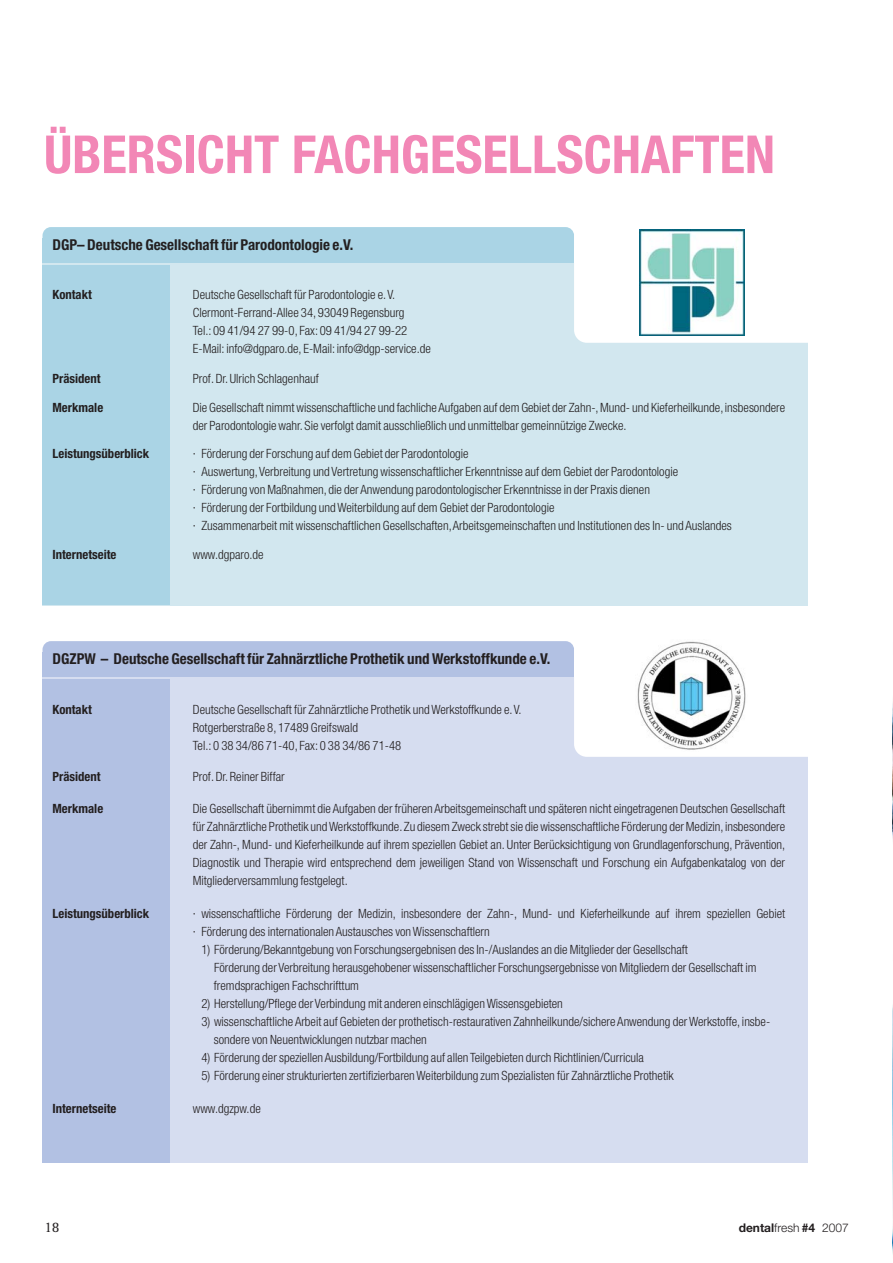
<style>
.page{position:relative;width:893px;height:1263px;background:#fff}
.page>*{position:absolute;margin:0;border:0;box-sizing:border-box;transform-origin:0 0}
.t1{font:700 condensed 52.5px "Helvetica Neue";color:#f287b6}
.t2{font:700 condensed 15px "Helvetica Neue";color:#231f20}
.t3{font:15px "Rotis Serif";color:#231f20}
.t4{font:300 condensed 12.75px/18px "Helvetica Neue";color:#231f20}
.t5{font:700 condensed 12.75px "Helvetica Neue";color:#231f20}
.t6{font:300 12px "Helvetica Neue";color:#231f20}
.s1{font-weight:700}
</style>
<div class="page">
<div style="left:43px;top:263px;width:765px;height:342px;background:#d2e7ef"></div>
<div style="left:43px;top:227px;width:531px;height:28px;background:#aad4e5;border-radius:9px"></div>
<div style="left:43px;top:238px;width:531px;height:25px;background:#aad4e5"></div>
<div style="left:43px;top:265px;width:127px;height:340px;background:#aad4e5"></div>
<div style="left:574px;top:218px;width:268px;height:125px;background:#fff;border-radius:13px"></div>
<img style="left:640px;top:229px;width:104px;height:106px">
<div style="left:43px;top:677px;width:765px;height:486px;background:#d6ddf0"></div>
<div style="left:43px;top:641px;width:531px;height:28px;background:#b2c1e3;border-radius:9px"></div>
<div style="left:43px;top:652px;width:531px;height:25px;background:#b2c1e3"></div>
<div style="left:43px;top:679px;width:127px;height:484px;background:#b2c1e3"></div>
<div style="left:574px;top:634px;width:268px;height:123px;background:#fff;border-radius:13px"></div>
<img style="left:637px;top:641px;width:109px;height:109px">
<svg style="left:892px;top:703px;width:1px;height:551px"></svg>
<h1 class="t1" style="left:44px;top:136px;width:732px">ÜBERSICHT FACHGESELLSCHAFTEN</h1>
<p class="t2" style="left:53px;top:240px;width:302px">DGP– Deutsche Gesellschaft für Parodontologie e.V.</p>
<p class="t5" style="left:53px;top:290px;width:41px">Kontakt</p>
<p class="t4" style="left:193px;top:287px;width:239px">Deutsche Gesellschaft für Parodontologie e.V.<br>Clermont-Ferrand-Allee 34, 93049 Regensburg<br>Tel.: 09 41/94 27 99-0, Fax: 09 41/94 27 99-22<br>E-Mail: info@dgparo.de, E-Mail: info@dgp-service.de</p>
<p class="t5" style="left:53px;top:374px;width:50px">Präsident</p>
<p class="t4" style="left:193px;top:371px;width:128px">Prof. Dr. Ulrich Schlagenhauf</p>
<p class="t5" style="left:53px;top:403px;width:52px">Merkmale</p>
<p class="t4" style="left:193px;top:399px;width:594px">Die Gesellschaft nimmt wissenschaftliche und fachliche Aufgaben auf dem Gebiet der Zahn-,Mund- und Kieferheilkunde,insbesondere der Parodontologie wahr. Sie verfolgt damit ausschließlich und unmittelbar gemeinnützige Zwecke.</p>
<p class="t5" style="left:53px;top:449px;width:98px">Leistungsüberblick</p>
<p class="t4" style="left:193px;top:446px;width:541px">· Förderung der Forschung auf dem Gebiet der Parodontologie<br>· Auswertung,Verbreitung und Vertretung wissenschaftlicher Erkenntnisse auf dem Gebiet der Parodontologie<br>· Förderung von Maßnahmen, die der Anwendung parodontologischer Erkenntnisse in der Praxis dienen<br>· Förderung der Fortbildung und Weiterbildung auf dem Gebiet der Parodontologie<br>· Zusammenarbeit mit wissenschaftlichen Gesellschaften,Arbeitsgemeinschaften und Institutionen des In- und Auslandes</p>
<p class="t5" style="left:53px;top:550px;width:65px">Internetseite</p>
<p class="t4" style="left:193px;top:546px;width:72px">www.dgparo.de</p>
<p class="t2" style="left:53px;top:654px;width:499px">DGZPW – Deutsche Gesellschaft für Zahnärztliche Prothetik und Werkstoffkunde e.V.</p>
<p class="t5" style="left:53px;top:704px;width:41px">Kontakt</p>
<p class="t4" style="left:193px;top:701px;width:330px">Deutsche Gesellschaft für Zahnärztliche Prothetik und Werkstoffkunde e.V.<br>Rotgerberstraße 8, 17489 Greifswald<br>Tel.: 0 38 34/86 71-40, Fax: 0 38 34/86 71-48</p>
<p class="t5" style="left:53px;top:772px;width:50px">Präsident</p>
<p class="t4" style="left:193px;top:769px;width:93px">Prof. Dr. Reiner Biffar</p>
<p class="t5" style="left:53px;top:803px;width:52px">Merkmale</p>
<p class="t4" style="left:193px;top:800px;width:594px;text-align:justify">Die Gesellschaft übernimmt die Aufgaben der früheren Arbeitsgemeinschaft und späteren nicht eingetragenen Deutschen Gesellschaft für Zahnärztliche Prothetik und Werkstoffkunde.Zu diesem Zweck strebt sie die wissenschaftliche Förderung der Medizin,insbesondere der Zahn-, Mund- und Kieferheilkunde auf ihrem speziellen Gebiet an. Unter Berücksichtigung von Grundlagenforschung, Prävention, Diagnostik und Therapie wird entsprechend dem jeweiligen Stand von Wissenschaft und Forschung ein Aufgabenkatalog von der Mitgliederversammlung festgelegt.</p>
<p class="t5" style="left:53px;top:908px;width:98px">Leistungsüberblick</p>
<p class="t4" style="left:193px;top:905px;width:594px">· wissenschaftliche Förderung der Medizin, insbesondere der Zahn-, Mund- und Kieferheilkunde auf ihrem speziellen Gebiet · Förderung des internationalen Austausches von Wissenschaftlern</p>
<p class="t4" style="left:214px;top:941px;width:544px;text-indent:-13px">1) Förderung/Bekanntgebung von Forschungsergebnisen des In-/Auslandes an die Mitglieder der Gesellschaft<br>Förderung der Verbreitung herausgehobener wissenschaftlicher Forschungsergebnisse von Mitgliedern der Gesellschaft im fremdsprachigen Fachschrifttum</p>
<p class="t4" style="left:201px;top:995px;width:363px">2) Herstellung/Pflege der Verbindung mit anderen einschlägigen Wissensgebieten</p>
<p class="t4" style="left:214px;top:1013px;width:558px;text-indent:-13px">3) wissenschaftliche Arbeit auf Gebieten der prothetisch-restaurativen Zahnheilkunde/sichere Anwendung der Werkstoffe, insbe&shy;sondere von Neuentwicklungen nutzbar machen</p>
<p class="t4" style="left:201px;top:1049px;width:444px">4) Förderung der speziellen Ausbildung/Fortbildung auf allen Teilgebieten durch Richtlinien/Curricula</p>
<p class="t4" style="left:201px;top:1067px;width:474px">5) Förderung einer strukturierten zertifizierbaren Weiterbildung zum Spezialisten für Zahnärztliche Prothetik</p>
<p class="t5" style="left:53px;top:1103px;width:65px">Internetseite</p>
<p class="t4" style="left:193px;top:1100px;width:69px">www.dgzpw.de</p>
<p class="t3" style="left:44px;top:1222px;width:17px">18</p>
<p class="t6" style="left:739px;top:1224px;width:112px"><span class="s1">dental</span>fresh <span class="s1">#4</span> 2007</p>
</div>
